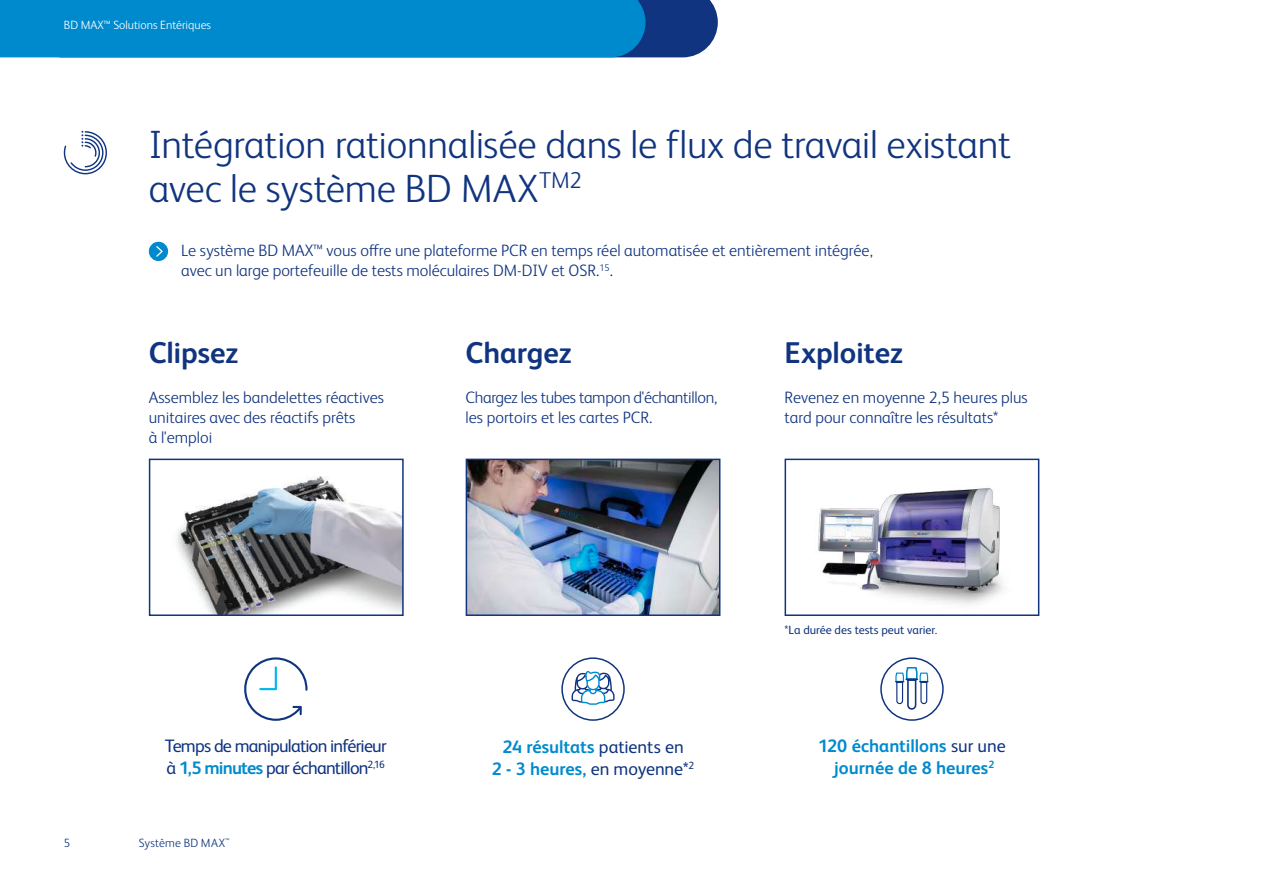
<style>
.page{position:relative;width:1263px;height:893px;background:#fff}
.page>*{position:absolute;margin:0;border:0;box-sizing:border-box;transform-origin:0 0}
.t1{font:300 39.6px/43.5px "FS Albert Pro";letter-spacing:-.005em;color:#10347f}
.t2{font:700 30px "FS Albert Pro";letter-spacing:-.005em;color:#10347f}
.t3{font:700 18px/21.6px "FS Albert Pro";letter-spacing:-.005em;color:#008ace;text-align:center}
.t4{font:18px/21.6px "FS Albert Pro";letter-spacing:-.045em;color:#10347f}
.t5{font:300 16.5px/19.8px "FS Albert Pro";color:#10347f}
.t6{font:300 16.5px/19.8px "FS Albert Pro";letter-spacing:-.02em;color:#10347f}
.t7{font:12px "FS Albert Pro";color:#10347f}
.t8{font:300 12px "FS Albert Pro";color:#fff}
.t9{font:300 12px "FS Albert Pro";letter-spacing:.015em;color:#10347f}
.s1{font-weight:700;color:#008ace}
.s2{font-weight:400;color:#10347f}
</style>
<div class="page">
<div style="left:149px;top:242px;width:19px;height:19px;background:#008ace;border-radius:50%"></div>
<svg style="left:156px;top:246px;width:7px;height:11px"></svg>
<svg style="left:64px;top:131px;width:43px;height:43px"></svg>
<img style="left:176px;top:476px;width:225px;height:137px">
<div style="left:149px;top:459px;width:255px;height:157px;border:2px solid #10347f"></div>
<img style="left:469px;top:462px;width:248px;height:151px">
<div style="left:466px;top:459px;width:254px;height:157px;border:2px solid #10347f"></div>
<img style="left:818px;top:488px;width:187px;height:116px">
<div style="left:784px;top:459px;width:255px;height:157px;border:2px solid #10347f"></div>
<svg style="left:244px;top:657px;width:64px;height:64px"></svg>
<div style="left:561px;top:657px;width:64px;height:64px;border:2px solid #10347f;border-radius:50%"></div>
<svg style="left:571px;top:671px;width:44px;height:34px"></svg>
<div style="left:880px;top:657px;width:64px;height:64px;border:2px solid #10347f;border-radius:50%"></div>
<svg style="left:895px;top:667px;width:34px;height:43px"></svg>
<svg style="left:0;top:0;width:718px;height:57px;background:#0382c6"></svg>
<p class="t8" style="left:64px;top:17px;width:149px">BD MAX™ Solutions Entériques</p>
<h1 class="t1" style="left:149px;top:120px;width:864px">Intégration rationnalisée dans le flux de travail existant avec le système BD MAX<sup>TM2</sup></h1>
<p class="t5" style="left:181px;top:240px;width:693px">Le système BD MAX™ vous offre une plateforme PCR en temps réel automatisée et entièrement intégrée, avec un large portefeuille de tests moléculaires DM-DIV et OSR.<sup>15</sup>.</p>
<h2 class="t2" style="left:149px;top:332px;width:91px">Clipsez</h2>
<p class="t5" style="left:149px;top:386px;width:237px">Assemblez les bandelettes réactives unitaires avec des réactifs prêts<br>à l'emploi</p>
<h2 class="t2" style="left:466px;top:332px;width:108px">Chargez</h2>
<p class="t6" style="left:466px;top:386px;width:253px">Chargez les tubes tampon d'échantillon, les portoirs et les cartes PCR.</p>
<h2 class="t2" style="left:784px;top:332px;width:120px">Exploitez</h2>
<p class="t5" style="left:784px;top:386px;width:245px">Revenez en moyenne 2,5 heures plus tard pour connaître les résultats*</p>
<p class="t7" style="left:784px;top:622px;width:154px">*La durée des tests peut varier.</p>
<p class="t4" style="left:165px;top:734px;width:223px">Temps de manipulation inférieur à <span class="s1">1,5 minutes</span> par échantillon<sup>2,16</sup></p>
<p class="t3" style="left:818px;top:735px;width:189px">120 échantillons <span class="s2">sur une </span>journée de 8 heures<sup>2</sup></p>
<p class="t3" style="left:492px;top:735px;width:204px">24 résultats <span class="s2">patients en<br></span>2 - 3 heures, <span class="s2">en moyenne*</span><sup>2</sup></p>
<p class="t9" style="left:64px;top:835px;width:8px">5</p>
<p class="t9" style="left:139px;top:835px;width:92px">Système BD MAX<sup>™</sup></p>
</div>
